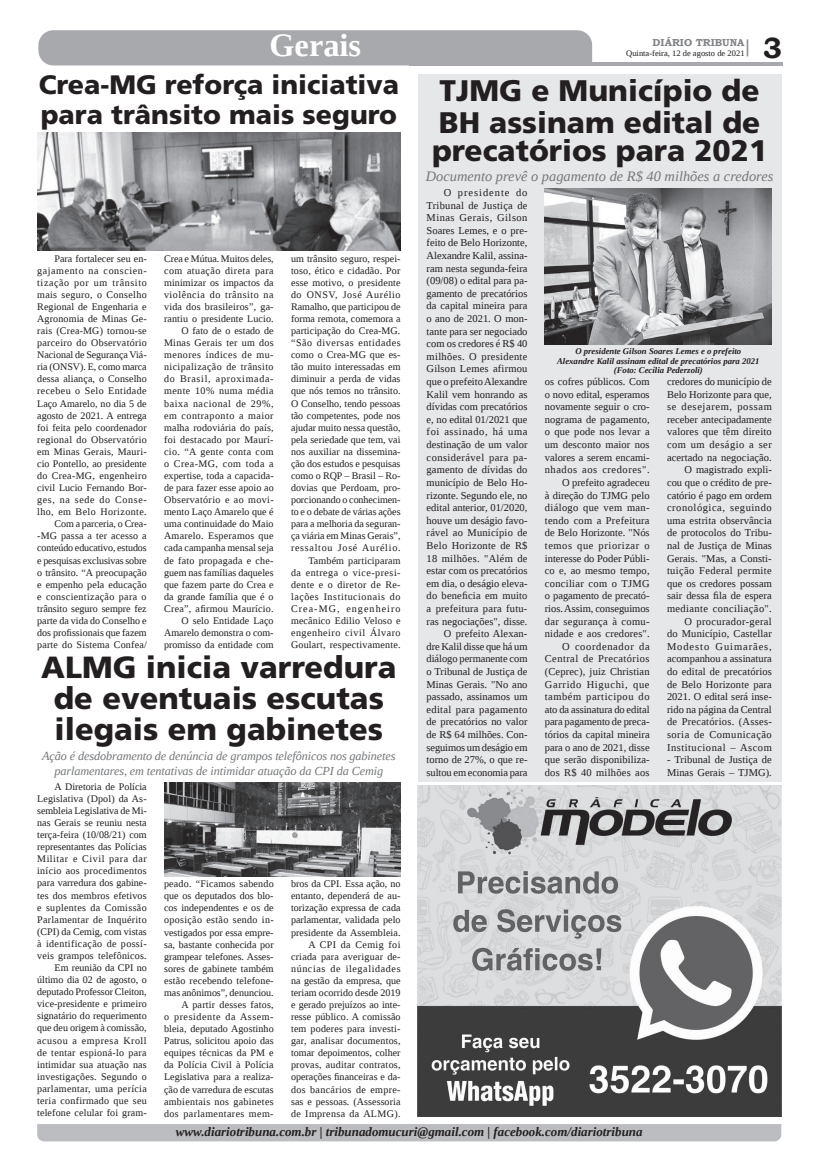
<style>
.page{position:relative;width:821px;height:1166px;background:#fff}
.page>*{position:absolute;margin:0;border:0;box-sizing:border-box;transform-origin:0 0}
.t1{font:700 32.38px "Liberation Serif";color:#fff}
.t2{font:900 30.62px/30.6px "Frutiger LT Std";color:#231f20;text-align:center}
.t3{font:900 29.75px/31.5px "Frutiger LT Std";color:#231f20}
.t4{font:700 29.31px "Bookman Old Style";color:#231f20}
.t5{font:900 26.69px/29.8px "Frutiger LT Std";color:#231f20}
.t6{font:italic 14.44px "Liberation Serif";color:#76787b}
.t7{font:italic 700 12.95px "Liberation Serif";color:#231f20}
.t8{font:italic 12.25px/14.9px "Liberation Serif";letter-spacing:-.01em;color:#76787b;text-align:center}
.t9{font:10.5px/12.6px "Liberation Serif";letter-spacing:.005em;color:#231f20;text-align:right}
.t10{font:10.06px/12.1px "Liberation Serif";letter-spacing:.01em;color:#231f20;text-align:right}
.t11{font:700 10.06px "Bookman Old Style";color:#808285}
.t12{font:italic 700 8.75px/9.6px "Liberation Serif";color:#231f20;text-align:center}
.t13{font:8.4px "Liberation Serif";color:#231f20}
</style>
<div class="page">
<hr style="left:409px;top:62px;width:374px;height:3px;background:#a8a9ad">
<div style="left:38px;top:30px;width:554px;height:35px;background:#a8a9ad"></div>
<svg style="left:747px;top:39px;width:1px;height:17px"></svg>
<div style="left:37px;top:1124px;width:744px;height:17px;background:#bcbdc0"></div>
<div style="left:418px;top:74px;width:363px;height:707px;background:#e6e7e9"></div>
<img style="left:37px;top:132px;width:364px;height:118px">
<img style="left:164px;top:783px;width:237px;height:93px">
<img style="left:545px;top:189px;width:227px;height:155px">
<img style="left:418px;top:785px;width:363px;height:331px">
<h1 class="t1" style="left:269px;top:24px;width:93px">Gerais</h1>
<h3 class="t5" style="left:39px;top:70px;width:362px">Crea-MG reforça iniciativa para trânsito mais seguro</h3>
<p class="t10" style="left:37px;top:252px;width:111px">Para fortalecer seu en&shy;gajamento na conscien&shy;tização por um trânsito mais seguro, o Conselho<br>Regional de Engenharia e<br>Agronomia de Minas Ge&shy;rais (Crea-MG) tornou-se parceiro do Observatório<br>Nacional de Segurança Viá&shy;ria (ONSV). E, como marca dessa aliança, o Conselho recebeu o Selo Entidade<br>Laço Amarelo, no dia 5 de agosto de 2021. A entrega foi feita pelo coordenador regional do Observatório em Minas Gerais, Mauri&shy;cio Pontello, ao presidente do Crea-MG, engenheiro civil Lucio Fernando Bor&shy;ges, na sede do Conse&shy;lho, em Belo Horizonte.<br>Com a parceria, o Crea--MG passa a ter acesso a conteúdo educativo, estudos e pesquisas exclusivas sobre o trânsito. “A preocupação e empenho pela educação e conscientização para o trânsito seguro sempre fez parte da vida do Conselho e dos profissionais que fazem parte do Sistema Confea/</p>
<p class="t10" style="left:164px;top:252px;width:111px">Crea e Mútua. Muitos deles, com atuação direta para minimizar os impactos da violência do trânsito na vida dos brasileiros”, ga&shy;rantiu o presidente Lucio.<br>O fato de o estado de<br>Minas Gerais ter um dos menores índices de mu&shy;nicipalização de trânsito do Brasil, aproximada&shy;mente 10% numa média baixa nacional de 29%, em contraponto a maior malha rodoviária do país, foi destacado por Maurí&shy;cio. “A gente conta com o Crea-MG, com toda a expertise, toda a capacida&shy;de para fazer esse apoio ao<br>Observatório e ao movi&shy;mento Laço Amarelo que é uma continuidade do Maio<br>Amarelo. Esperamos que cada campanha mensal seja de fato propagada e che&shy;guem nas famílias daqueles que fazem parte do Crea e da grande família que é o<br>Crea”, afirmou Maurício.<br>O selo Entidade Laço<br>Amarelo demonstra o com&shy;promisso da entidade com</p>
<p class="t10" style="left:291px;top:252px;width:111px">um trânsito seguro, respei&shy;toso, ético e cidadão. Por esse motivo, o presidente do ONSV, José Aurélio<br>Ramalho, que participou de forma remota, comemora a participação do Crea-MG. “São diversas entidades como o Crea-MG que es&shy;tão muito interessadas em diminuir a perda de vidas que nós temos no trânsito.<br>O Conselho, tendo pessoas tão competentes, pode nos ajudar muito nessa questão, pela seriedade que tem, vai nos auxiliar na dissemina&shy;ção dos estudos e pesquisas como o RQP – Brasil – Ro&shy;dovias que Perdoam, pro&shy;porcionando o conhecimen&shy;to e o debate de várias ações para a melhoria da seguran&shy;ça viária em Minas Gerais”, ressaltou José Aurélio.<br>Também participaram<br>da entrega o vice-presi&shy;dente e o diretor de Re&shy;lações Institucionais do<br>Crea-MG, engenheiro mecânico Edilio Veloso e engenheiro civil Álvaro<br>Goulart, respectivamente.</p>
<h2 class="t2" style="left:41px;top:652px;width:357px">ALMG inicia varredura de eventuais escutas ilegais em gabinetes</h2>
<p class="t10" style="left:37px;top:780px;width:111px">A Diretoria de Polícia<br>Legislativa (Dpol) da As&shy;sembleia Legislativa de Mi&shy;nas Gerais se reuniu nesta terça-feira (10/08/21) com representantes das Polícias<br>Militar e Civil para dar início aos procedimentos para varredura dos gabine&shy;tes dos membros efetivos e suplentes da Comissão<br>Parlamentar de Inquérito (CPI) da Cemig, com vistas à identificação de possí&shy;veis grampos telefônicos.<br>Em reunião da CPI no último dia 02 de agosto, o deputado Professor Cleiton, vice-presidente e primeiro signatário do requerimento que deu origem à comissão, acusou a empresa Kroll de tentar espioná-lo para intimidar sua atuação nas investigações. Segundo o parlamentar, uma perícia teria confirmado que seu telefone celular foi gram-</p>
<p class="t8" style="left:42px;top:748px;width:355px">Ação é desdobramento de denúncia de grampos telefônicos nos gabinetes parlamentares, em tentativas de intimidar atuação da CPI da Cemig</p>
<p class="t10" style="left:164px;top:878px;width:111px">peado. “Ficamos sabendo que os deputados dos blo&shy;cos independentes e os de oposição estão sendo in&shy;vestigados por essa empre&shy;sa, bastante conhecida por grampear telefones. Asses&shy;sores de gabinete também estão recebendo telefone&shy;mas anônimos”, denunciou.<br>A partir desses fatos,<br>o presidente da Assem&shy;bleia, deputado Agostinho<br>Patrus, solicitou apoio das equipes técnicas da PM e da Polícia Civil à Polícia<br>Legislativa para a realiza&shy;ção de varredura de escutas ambientais nos gabinetes dos parlamentares mem-</p>
<p class="t10" style="left:291px;top:878px;width:111px">bros da CPI. Essa ação, no entanto, dependerá de au&shy;torização expressa de cada parlamentar, validada pelo presidente da Assembleia.<br>A CPI da Cemig foi criada para averiguar de&shy;núncias de ilegalidades na gestão da empresa, que teriam ocorrido desde 2019 e gerado prejuízos ao inte&shy;resse público. A comissão tem poderes para investi&shy;gar, analisar documentos, tomar depoimentos, colher provas, auditar contratos, operações financeiras e da&shy;dos bancários de empre&shy;sas e pessoas. (Assessoria de Imprensa da ALMG).</p>
<p class="t11" style="left:653px;top:35px;width:93px">DIÁRIO TRIBUNA</p>
<p class="t13" style="left:626px;top:48px;width:120px">Quinta-feira, 12 de agosto de 2021</p>
<h3 class="t4" style="left:763px;top:27px;width:21px">3</h3>
<h3 class="t3" style="left:439px;top:75px;width:323px">TJMG e Município de<br>BH assinam edital de</h3>
<h3 class="t3" style="left:432px;top:134px;width:337px">precatórios para 2021</h3>
<p class="t9" style="left:427px;top:186px;width:102px">O presidente do<br>Tribunal de Justiça de<br>Minas Gerais, Gilson<br>Soares Lemes, e o pre&shy;feito de Belo Horizonte,<br>Alexandre Kalil, assina&shy;ram nesta segunda-feira (09/08) o edital para pa&shy;gamento de precatórios da capital mineira para o ano de 2021. O mon&shy;tante para ser negociado com os credores é R$ 40 milhões. O presidente<br>Gilson Lemes afirmou que o prefeito Alexandre<br>Kalil vem honrando as dívidas com precatórios e, no edital 01/2021 que foi assinado, há uma destinação de um valor considerável para pa&shy;gamento de dívidas do município de Belo Ho&shy;rizonte. Segundo ele, no edital anterior, 01/2020, houve um deságio favo&shy;rável ao Município de<br>Belo Horizonte de R$<br>18 milhões. "Além de estar com os precatórios em dia, o deságio eleva&shy;do beneficia em muito a prefeitura para futu&shy;ras negociações", disse.<br>O prefeito Alexan-<br>dre Kalil disse que há um diálogo permanente com o Tribunal de Justiça de<br>Minas Gerais. "No ano passado, assinamos um edital para pagamento de precatórios no valor de R$ 64 milhões. Con&shy;seguimos um deságio em torno de 27%, o que re&shy;sultou em economia para</p>
<h3 class="t6" style="left:426px;top:166px;width:349px">Documento prevê o pagamento de R﹩ 40 milhões a credores</h3>
<p class="t12" style="left:557px;top:346px;width:204px">O presidente Gilson Soares Lemes e o prefeito<br>Alexandre Kalil assinam edital de precatórios para 2021 (Foto: Cecília Pederzoli)</p>
<p class="t9" style="left:545px;top:375px;width:106px">os cofres públicos. Com o novo edital, esperamos novamente seguir o cro&shy;nograma de pagamento, o que pode nos levar a um desconto maior nos valores a serem encami&shy;nhados aos credores".<br>O prefeito agradeceu<br>à direção do TJMG pelo diálogo que vem man&shy;tendo com a Prefeitura de Belo Horizonte. "Nós temos que priorizar o interesse do Poder Públi&shy;co e, ao mesmo tempo, conciliar com o TJMG o pagamento de precató&shy;rios. Assim, conseguimos dar segurança à comu&shy;nidade e aos credores".<br>O coordenador da<br>Central de Precatórios (Ceprec), juiz Christian<br>Garrido Higuchi, que também participou do ato da assinatura do edital para pagamento de preca&shy;tórios da capital mineira para o ano de 2021, disse que serão disponibiliza&shy;dos R$ 40 milhões aos</p>
<p class="t9" style="left:667px;top:375px;width:106px">credores do município de<br>Belo Horizonte para que, se desejarem, possam receber antecipadamente valores que têm direito com um deságio a ser acertado na negociação.<br>O magistrado expli&shy;cou que o crédito de pre&shy;catório é pago em ordem cronológica, seguindo uma estrita observância de protocolos do Tribu&shy;nal de Justiça de Minas<br>Gerais. "Mas, a Consti&shy;tuição Federal permite que os credores possam sair dessa fila de espera mediante conciliação".<br>O procurador-geral<br>do Município, Castellar<br>Modesto Guimarães, acompanhou a assinatura do edital de precatórios de Belo Horizonte para<br>2021. O edital será inse&shy;rido na página da Central de Precatórios. (Asses&shy;soria de Comunicação<br>Institucional – Ascom</p>
<p class="t9" style="left:667px;top:753px;width:106px;text-align:left">- Tribunal de Justiça de<br>Minas Gerais – TJMG).</p>
<p class="t7" style="left:176px;top:1123px;width:468px">www.diariotribuna.com.br | tribunadomucuri@gmail.com | facebook.com/diariotribuna</p>
</div>
